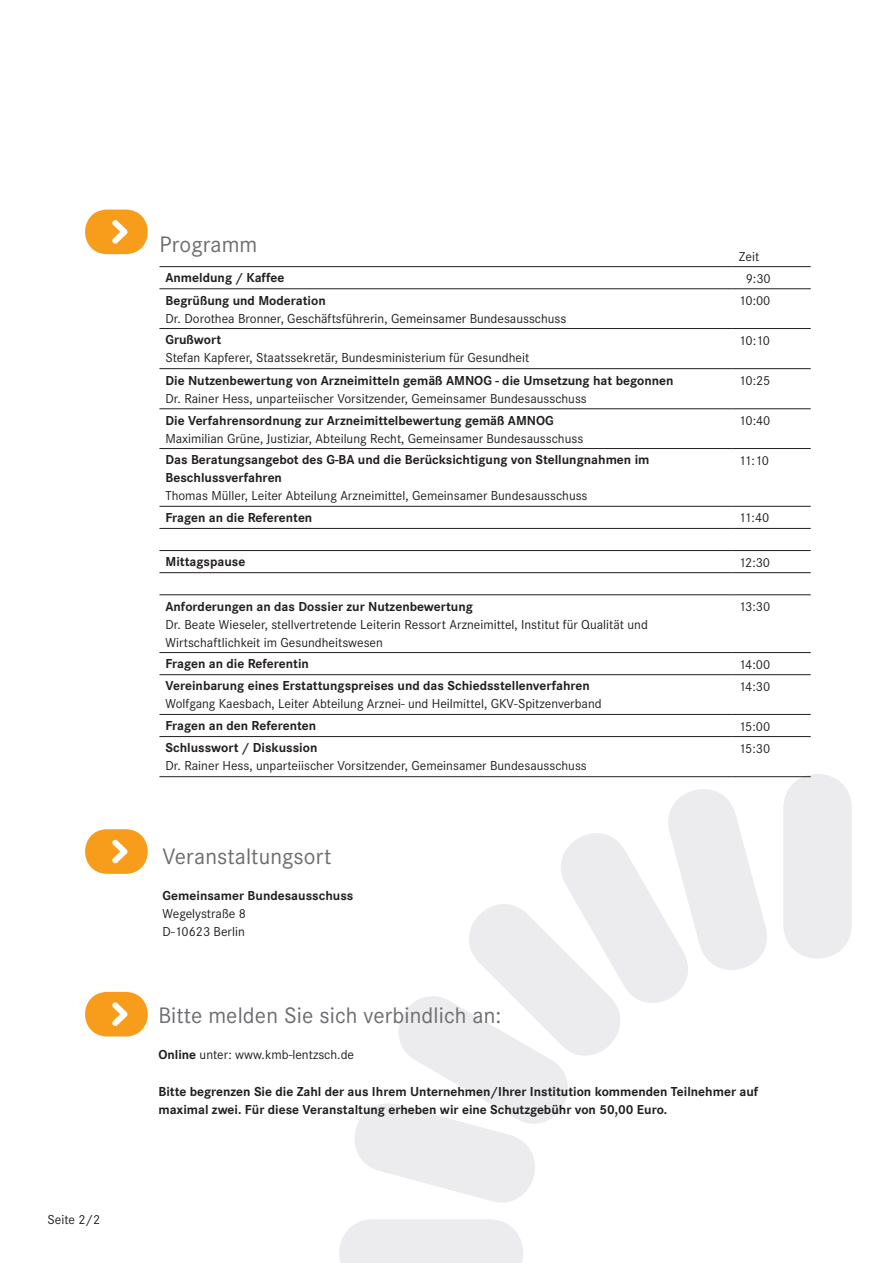
<style>
.page{position:relative;width:893px;height:1263px;background:#fff}
.page>*{position:absolute;margin:0;border:0;box-sizing:border-box;transform-origin:0 0}
.t1{font:23.25px "Corporate S";letter-spacing:.005em;color:#6c6d70}
.t2{font:13.5px/18px "Corporate S";color:#231f20}
.t3{font:700 13.5px/18px "Corporate S";color:#231f20}
.s1{font-weight:700}
</style>
<div class="page">
<div style="left:339px;top:1219px;width:184px;height:44px;background:#ececee"></div>
<svg style="left:336px;top:777px;width:441px;height:426px"></svg>
<svg style="left:783px;top:774px;width:69px;height:185px;background:#ededef"></svg>
<hr style="left:159px;top:328px;width:574px;height:1px;background:#231f20">
<hr style="left:733px;top:328px;width:78px;height:1px;background:#231f20">
<hr style="left:159px;top:368px;width:574px;height:1px;background:#231f20">
<hr style="left:733px;top:368px;width:78px;height:1px;background:#231f20">
<hr style="left:159px;top:408px;width:574px;height:1px;background:#231f20">
<hr style="left:733px;top:408px;width:78px;height:1px;background:#231f20">
<hr style="left:733px;top:266px;width:78px;height:1px;background:#231f20">
<hr style="left:733px;top:288px;width:78px;height:1px;background:#231f20">
<hr style="left:159px;top:266px;width:574px;height:1px;background:#231f20">
<hr style="left:159px;top:288px;width:574px;height:1px;background:#231f20">
<hr style="left:159px;top:448px;width:574px;height:1px;background:#231f20">
<hr style="left:159px;top:506px;width:574px;height:1px;background:#231f20">
<hr style="left:159px;top:528px;width:574px;height:1px;background:#231f20">
<hr style="left:159px;top:550px;width:574px;height:1px;background:#231f20">
<hr style="left:159px;top:572px;width:574px;height:1px;background:#231f20">
<hr style="left:159px;top:594px;width:574px;height:1px;background:#231f20">
<hr style="left:159px;top:652px;width:574px;height:1px;background:#231f20">
<hr style="left:159px;top:674px;width:574px;height:1px;background:#231f20">
<hr style="left:159px;top:714px;width:574px;height:1px;background:#231f20">
<hr style="left:159px;top:736px;width:574px;height:1px;background:#231f20">
<hr style="left:159px;top:776px;width:574px;height:1px;background:#231f20">
<hr style="left:733px;top:448px;width:78px;height:1px;background:#231f20">
<hr style="left:733px;top:506px;width:78px;height:1px;background:#231f20">
<hr style="left:733px;top:528px;width:78px;height:1px;background:#231f20">
<hr style="left:733px;top:550px;width:78px;height:1px;background:#231f20">
<hr style="left:733px;top:572px;width:78px;height:1px;background:#231f20">
<hr style="left:733px;top:594px;width:78px;height:1px;background:#231f20">
<hr style="left:733px;top:652px;width:78px;height:1px;background:#231f20">
<hr style="left:733px;top:674px;width:78px;height:1px;background:#231f20">
<hr style="left:733px;top:714px;width:78px;height:1px;background:#231f20">
<hr style="left:733px;top:736px;width:78px;height:1px;background:#231f20">
<hr style="left:733px;top:776px;width:78px;height:1px;background:#231f20">
<svg style="left:85px;top:829px;width:63px;height:45px"></svg>
<svg style="left:85px;top:992px;width:63px;height:44px"></svg>
<svg style="left:85px;top:210px;width:63px;height:44px"></svg>
<p class="t2" style="left:47px;top:1210px;width:55px">Seite 2/2</p>
<h1 class="t1" style="left:159px;top:231px;width:99px">Programm</h1>
<p class="t2" style="left:739px;top:247px;width:22px">Zeit</p>
<p class="t3" style="left:165px;top:269px;width:121px">Anmeldung / Kaffee</p>
<p class="t2" style="left:746px;top:269px;width:27px">9:30</p>
<p class="t3" style="left:165px;top:291px;width:162px">Begrüßung und Moderation</p>
<p class="t2" style="left:165px;top:309px;width:402px">Dr. Dorothea Bronner, Geschäftsführerin, Gemeinsamer Bundesausschuss</p>
<p class="t2" style="left:739px;top:291px;width:33px">10:00</p>
<p class="t3" style="left:165px;top:331px;width:57px">Grußwort</p>
<p class="t2" style="left:165px;top:349px;width:365px">Stefan Kapferer, Staatssekretär, Bundesministerium für Gesundheit</p>
<p class="t2" style="left:739px;top:331px;width:33px">10:10</p>
<p class="t3" style="left:165px;top:372px;width:510px">Die Nutzenbewertung von Arzneimitteln gemäß AMNOG - die Umsetzung hat begonnen</p>
<p class="t2" style="left:165px;top:389px;width:423px">Dr. Rainer Hess, unparteiischer Vorsitzender, Gemeinsamer Bundesausschuss</p>
<p class="t2" style="left:739px;top:371px;width:33px">10:25</p>
<p class="t3" style="left:165px;top:411px;width:390px">Die Verfahrensordnung zur Arzneimittelbewertung gemäß AMNOG</p>
<p class="t2" style="left:165px;top:429px;width:419px">Maximilian Grüne, Justiziar, Abteilung Recht, Gemeinsamer Bundesausschuss</p>
<p class="t2" style="left:739px;top:411px;width:33px">10:40</p>
<p class="t3" style="left:165px;top:451px;width:485px">Das Beratungsangebot des G-BA und die Berücksichtigung von Stellungnahmen im<br>Beschlussverfahren</p>
<p class="t2" style="left:165px;top:487px;width:424px">Thomas Müller, Leiter Abteilung Arzneimittel, Gemeinsamer Bundesausschuss</p>
<p class="t2" style="left:739px;top:451px;width:32px">11:10</p>
<p class="t3" style="left:165px;top:509px;width:148px">Fragen an die Referenten</p>
<p class="t2" style="left:739px;top:509px;width:32px">11:40</p>
<p class="t3" style="left:165px;top:553px;width:81px">Mittagspause</p>
<p class="t2" style="left:739px;top:553px;width:33px">12:30</p>
<p class="t3" style="left:165px;top:597px;width:309px">Anforderungen an das Dossier zur Nutzenbewertung</p>
<p class="t2" style="left:165px;top:615px;width:484px">Dr. Beate Wieseler, stellvertretende Leiterin Ressort Arzneimittel, Institut für Qualität und<br>Wirtschaftlichkeit im Gesundheitswesen</p>
<p class="t2" style="left:739px;top:597px;width:33px">13:30</p>
<p class="t3" style="left:165px;top:655px;width:145px">Fragen an die Referentin</p>
<p class="t2" style="left:739px;top:655px;width:33px">14:00</p>
<p class="t3" style="left:165px;top:677px;width:426px">Vereinbarung eines Erstattungspreises und das Schiedsstellenverfahren</p>
<p class="t2" style="left:165px;top:695px;width:438px">Wolfgang Kaesbach, Leiter Abteilung Arznei- und Heilmittel, GKV-Spitzenverband</p>
<p class="t2" style="left:739px;top:677px;width:33px">14:30</p>
<p class="t3" style="left:165px;top:717px;width:152px">Fragen an den Referenten</p>
<p class="t2" style="left:739px;top:717px;width:33px">15:00</p>
<p class="t3" style="left:165px;top:739px;width:154px">Schlusswort / Diskussion</p>
<p class="t2" style="left:165px;top:757px;width:423px">Dr. Rainer Hess, unparteiischer Vorsitzender, Gemeinsamer Bundesausschuss</p>
<p class="t2" style="left:739px;top:739px;width:33px">15:30</p>
<h1 class="t1" style="left:163px;top:843px;width:170px">Veranstaltungsort</h1>
<p class="t3" style="left:163px;top:887px;width:192px">Gemeinsamer Bundesausschuss</p>
<p class="t2" style="left:163px;top:905px;width:85px">Wegelystraße 8<br>D-10623 Berlin</p>
<h1 class="t1" style="left:158px;top:1002px;width:345px">Bitte melden Sie sich verbindlich an:</h1>
<p class="t2" style="left:158px;top:1045px;width:197px"><span class="s1">Online</span> unter: www.kmb-lentzsch.de</p>
<p class="t3" style="left:158px;top:1082px;width:601px">Bitte begrenzen Sie die Zahl der aus Ihrem Unternehmen/Ihrer Institution kommenden Teilnehmer auf maximal zwei. Für diese Veranstaltung erheben wir eine Schutzgebühr von 50,00 Euro.</p>
</div>
